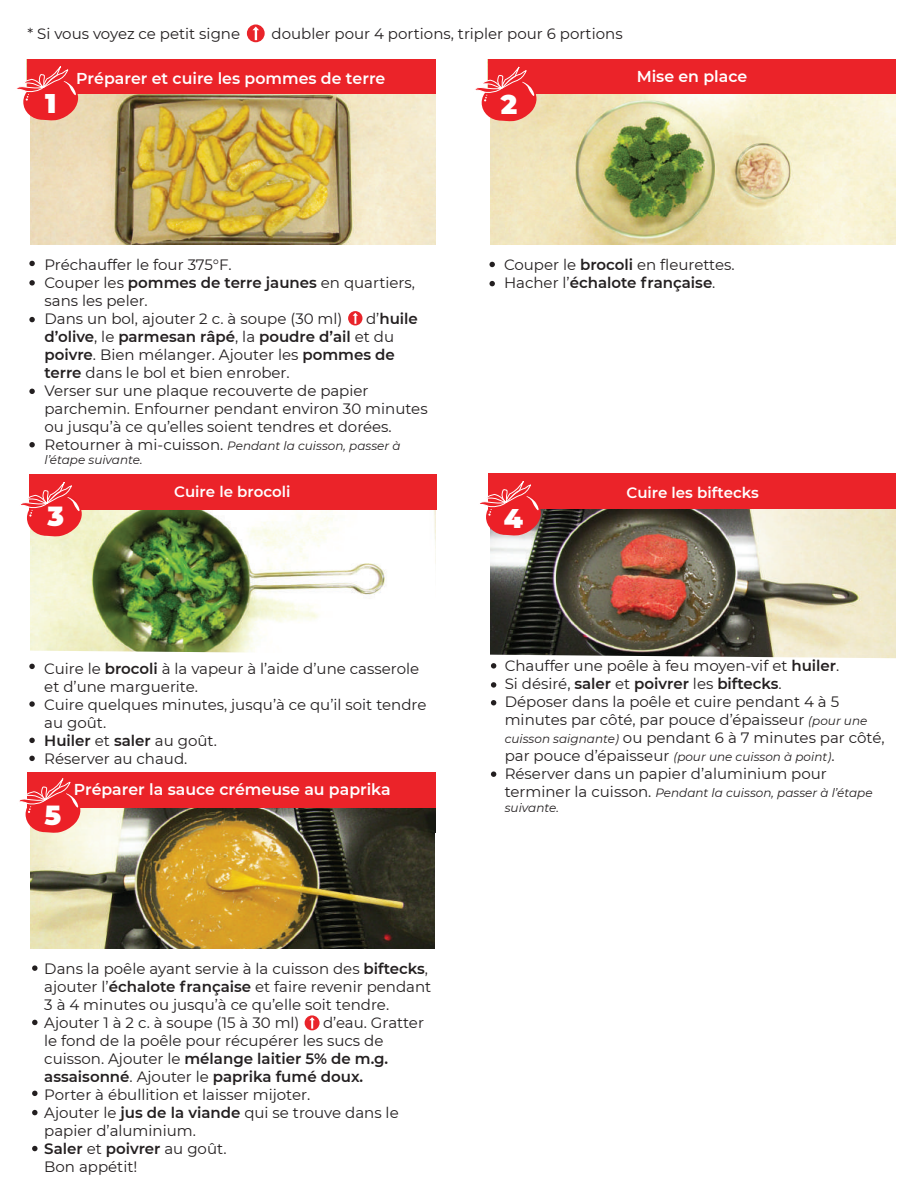
<style>
.page{position:relative;width:918px;height:1188px;background:#fff}
.page>*{position:absolute;margin:0;border:0;box-sizing:border-box;transform-origin:0 0}
.t1{font:900 27px "Montserrat";color:#fff}
.t2{font:600 15.75px "Montserrat";color:#fff}
.t3{font:15px/18px "Montserrat";color:#231f20}
.t4{font:600 15px "Montserrat";color:#fff}
.t5{font:italic 12px/14.4px "Montserrat";color:#231f20}
.s1{font-weight:600}
.s2{font-style:normal;font-size:15px}
.s3{font-style:italic;font-size:12px}
</style>
<div class="page">
<img style="left:27px;top:59px;width:409px;height:186px">
<img style="left:488px;top:59px;width:408px;height:186px">
<img style="left:30px;top:509px;width:406px;height:141px">
<img style="left:490px;top:509px;width:406px;height:141px">
<img style="left:30px;top:808px;width:406px;height:141px">
<div style="left:436px;top:95px;width:53px;height:837px;background:#fff"></div>
<div style="left:0;top:90px;width:29px;height:1091px;background:#fff"></div>
<svg style="left:27px;top:650px;width:869px;height:128px"></svg>
<div style="left:28px;top:59px;width:408px;height:35px;background:#eb2329"></div>
<svg style="left:16px;top:66px;width:62px;height:55px"></svg>
<div style="left:489px;top:59px;width:408px;height:35px;background:#eb2329"></div>
<svg style="left:475px;top:67px;width:61px;height:55px"></svg>
<div style="left:29px;top:474px;width:408px;height:35px;background:#eb2329"></div>
<svg style="left:21px;top:482px;width:61px;height:55px"></svg>
<div style="left:488px;top:474px;width:408px;height:35px;background:#eb2329"></div>
<svg style="left:489px;top:262px;width:6px;height:5px"></svg>
<svg style="left:29px;top:261px;width:6px;height:5px"></svg>
<svg style="left:29px;top:280px;width:6px;height:6px"></svg>
<svg style="left:491px;top:663px;width:5px;height:6px"></svg>
<svg style="left:29px;top:664px;width:6px;height:5px"></svg>
<div style="left:247px;top:24px;width:18px;height:18px;background:#e9242a;border-radius:50%"></div>
<svg style="left:252px;top:27px;width:7px;height:13px"></svg>
<svg style="left:480px;top:481px;width:61px;height:55px"></svg>
<svg style="left:491px;top:682px;width:5px;height:6px"></svg>
<svg style="left:489px;top:281px;width:6px;height:5px"></svg>
<div style="left:437px;top:460px;width:8px;height:252px;background:#fff"></div>
<div style="left:28px;top:773px;width:408px;height:35px;background:#eb2329"></div>
<svg style="left:19px;top:779px;width:61px;height:54px"></svg>
<svg style="left:32px;top:965px;width:6px;height:6px"></svg>
<svg style="left:491px;top:771px;width:5px;height:6px"></svg>
<svg style="left:491px;top:700px;width:5px;height:5px"></svg>
<svg style="left:29px;top:389px;width:6px;height:5px"></svg>
<svg style="left:32px;top:1091px;width:6px;height:5px"></svg>
<svg style="left:29px;top:701px;width:6px;height:6px"></svg>
<svg style="left:29px;top:756px;width:6px;height:5px"></svg>
<svg style="left:29px;top:317px;width:6px;height:5px"></svg>
<svg style="left:29px;top:442px;width:6px;height:5px"></svg>
<svg style="left:29px;top:738px;width:6px;height:5px"></svg>
<svg style="left:305px;top:1015px;width:15px;height:15px"></svg>
<svg style="left:309px;top:1017px;width:6px;height:12px"></svg>
<div style="left:348px;top:311px;width:15px;height:14px;background:#e9242a;border-radius:50%"></div>
<svg style="left:353px;top:313px;width:5px;height:11px"></svg>
<svg style="left:32px;top:1020px;width:6px;height:5px"></svg>
<svg style="left:32px;top:1110px;width:6px;height:5px"></svg>
<svg style="left:32px;top:1146px;width:6px;height:5px"></svg>
<p class="t3" style="left:27px;top:24px;width:214px">* Si vous voyez ce petit signe</p>
<p class="t3" style="left:272px;top:24px;width:353px">doubler pour 4 portions, tripler pour 6 portions</p>
<p class="t2" style="left:76px;top:67px;width:311px">Préparer et cuire les pommes de terre</p>
<p class="t2" style="left:637px;top:66px;width:112px">Mise en place</p>
<h1 class="t1" style="left:45px;top:83px;width:13px">1</h1>
<h1 class="t1" style="left:501px;top:84px;width:18px">2</h1>
<p class="t3" style="left:45px;top:255px;width:372px">Préchauffer le four 375°F.<br>Couper les <span class="s1">pommes de terre jaunes</span> en quartiers, sans les peler.<br>Dans un bol, ajouter 2 c. à soupe (30 ml)</p>
<p class="t3" style="left:45px;top:309px;width:385px;text-indent:322px">d’<span class="s1">huile d’olive</span>, le <span class="s1">parmesan râpé</span>, la <span class="s1">poudre d’ail</span> et du <span class="s1">poivre</span>. Bien mélanger. Ajouter les <span class="s1">pommes de terre</span> dans le bol et bien enrober.<br>Verser sur une plaque recouverte de papier parchemin. Enfourner pendant environ 30 minutes ou jusqu’à ce qu’elles soient tendres et dorées.</p>
<p class="t5" style="left:44px;top:438px;width:358px"><span class="s2">Retourner à mi-cuisson.</span> Pendant la cuisson, passer à l’étape suivante.</p>
<p class="t3" style="left:504px;top:255px;width:232px">Couper le <span class="s1">brocoli</span> en fleurettes.<br>Hacher l’<span class="s1">échalote française</span>.</p>
<h1 class="t1" style="left:48px;top:496px;width:18px">3</h1>
<p class="t4" style="left:174px;top:481px;width:118px">Cuire le brocoli</p>
<p class="t4" style="left:626px;top:482px;width:134px">Cuire les biftecks</p>
<h1 class="t1" style="left:504px;top:498px;width:21px">4</h1>
<p class="t3" style="left:44px;top:659px;width:384px">Cuire le <span class="s1">brocoli</span> à la vapeur à l’aide d’une casserole et d’une marguerite.<br>Cuire quelques minutes, jusqu’à ce qu’il soit tendre au goût.<br><span class="s1">Huiler</span> et <span class="s1">saler</span> au goût.<br>Réserver au chaud.</p>
<p class="t3" style="left:505px;top:657px;width:381px">Chauffer une poêle à feu moyen-vif et <span class="s1">huiler</span>.<br>Si désiré, <span class="s1">saler</span> et <span class="s1">poivrer</span> les <span class="s1">biftecks</span>.<br>Déposer dans la poêle et cuire pendant 4 à 5 minutes par côté, par pouce d’épaisseur <span class="s3">(pour une cuisson saignante)</span> ou pendant 6 à 7 minutes par côté,</p>
<p class="t5" style="left:505px;top:750px;width:331px"><span class="s2">par pouce d’épaisseur</span> (pour une cuisson à point)<span class="s2">.</span></p>
<p class="t3" style="left:505px;top:765px;width:324px">Réserver dans un papier d’aluminium pour</p>
<p class="t5" style="left:505px;top:786px;width:369px"><span class="s2">terminer la cuisson.</span> Pendant la cuisson, passer à l’étape suivante.</p>
<p class="t2" style="left:74px;top:779px;width:319px">Préparer la sauce crémeuse au paprika</p>
<h1 class="t1" style="left:45px;top:795px;width:18px">5</h1>
<p class="t3" style="left:44px;top:959px;width:389px">Dans la poêle ayant servie à la cuisson des <span class="s1">biftecks</span>, ajouter l’<span class="s1">échalote française</span> et faire revenir pendant 3 à 4 minutes ou jusqu’à ce qu’elle soit tendre.<br>Ajouter 1 à 2 c. à soupe (15 à 30 ml)</p>
<p class="t3" style="left:44px;top:1013px;width:381px;text-indent:279px">d’eau. Gratter le fond de la poêle pour récupérer les sucs de cuisson. Ajouter le <span class="s1">mélange laitier 5% de m.g. assaisonné</span>. Ajouter le <span class="s1">paprika fumé doux.<br></span>Porter à ébullition et laisser mijoter.<br>Ajouter le <span class="s1">jus de la viande</span> qui se trouve dans le papier d’aluminium.<br><span class="s1">Saler</span> et <span class="s1">poivrer</span> au goût.<br>Bon appétit!</p>
</div>
